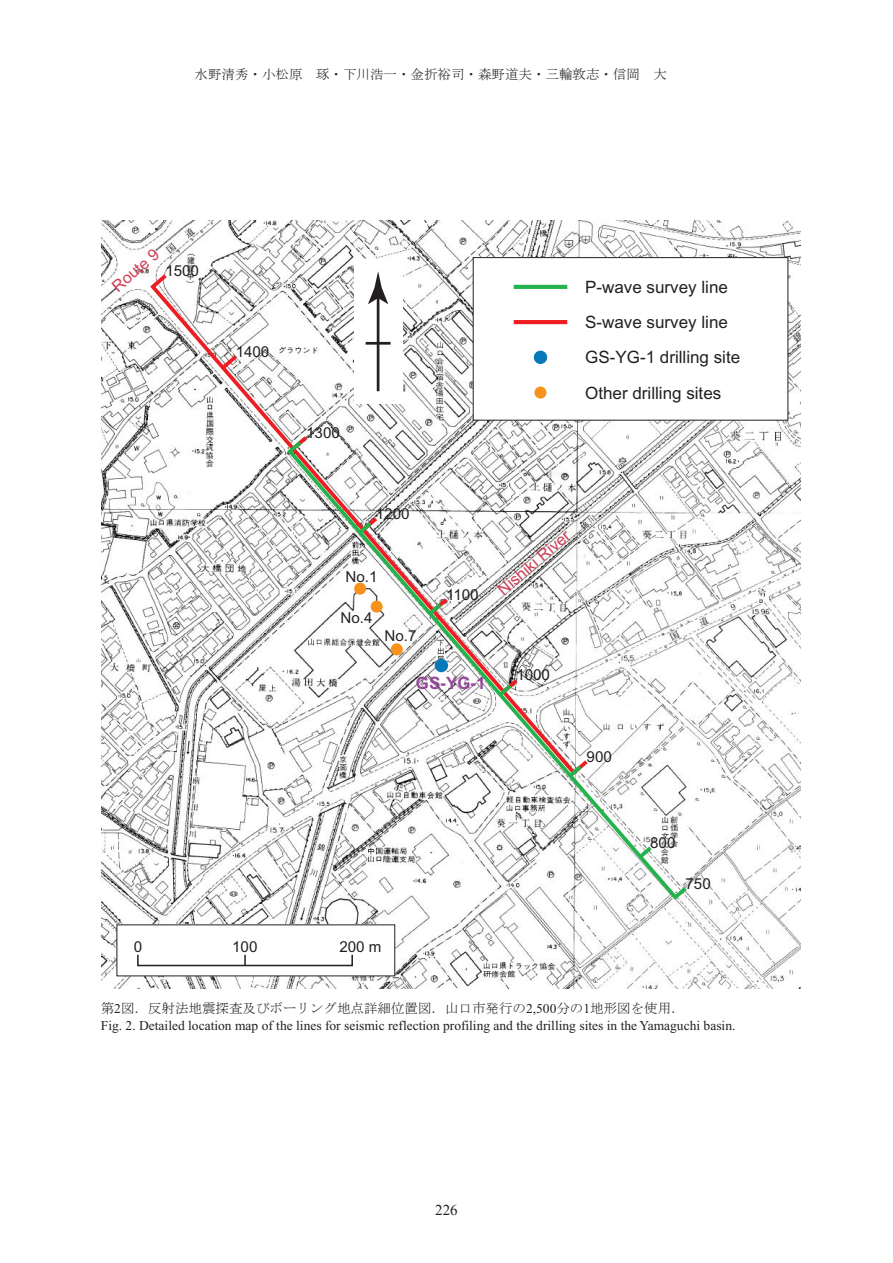
<style>
.page{position:relative;width:893px;height:1263px;background:#fff}
.page>*{position:absolute;margin:0;border:0;box-sizing:border-box;transform-origin:0 0}
.t1{font:16.95px/35.4px "Arial";color:#231f20}
.t2{font:700 16.95px "Arial";color:#944599}
.t3{font:16.2px "Arial";color:#cd3f55}
.t4{font:15.15px "Arial";color:#231f20}
.t5{font:15px "Times New Roman";color:#231f20}
.t6{font:13.5px "Times New Roman";color:#231f20}
.t7{font:13.5px "MS Mincho";color:#231f20}
.t8{font:13.5px "MS Mincho";color:#231f20}
.s1{font-family:"Times New Roman"}
</style>
<div class="page">
<img style="left:102px;top:220px;width:698px;height:768px">
<svg style="left:147px;top:270px;width:445px;height:508px"></svg>
<svg style="left:285px;top:437px;width:406px;height:465px"></svg>
<div style="left:435px;top:659px;width:13px;height:13px;background:#0779b8;border-radius:50%"></div>
<div style="left:371px;top:600px;width:12px;height:13px;background:#f7931d;border-radius:50%"></div>
<div style="left:354px;top:583px;width:12px;height:12px;background:#f7931d;border-radius:50%"></div>
<div style="left:391px;top:643px;width:12px;height:12px;background:#f7931d;border-radius:50%"></div>
<div style="left:473px;top:258px;width:315px;height:162px;background:#fff"></div>
<div style="left:473px;top:257px;width:315px;height:164px;border:1px solid #231f20"></div>
<div style="left:117px;top:925px;width:278px;height:51px;background:#fff"></div>
<svg style="left:244px;top:957px;width:2px;height:6px"></svg>
<div style="left:137px;top:954px;width:216px;height:12px;border:2px solid #231f20"></div>
<hr style="left:514px;top:285px;width:53px;height:4px;background:#23b24b">
<hr style="left:514px;top:320px;width:53px;height:4px;background:#ee1d23">
<div style="left:534px;top:351px;width:13px;height:13px;background:#0779b8;border-radius:50%"></div>
<div style="left:534px;top:386px;width:12px;height:13px;background:#f7931d;border-radius:50%"></div>
<div style="left:354px;top:259px;width:48px;height:144px;background:#fff"></div>
<hr style="left:377px;top:295px;width:2px;height:96px;background:#231f20">
<svg style="left:368px;top:271px;width:20px;height:33px"></svg>
<hr style="left:366px;top:342px;width:25px;height:3px;background:#231f20">
<p class="t8" style="left:195px;top:67px;width:474px">水野清秀・小松原　琢・下川浩一・金折裕司・森野道夫・三輪敦志・信岡　大</p>
<p class="t3" style="left:108px;top:282px;width:58px;rotate:-41deg">Route 9</p>
<p class="t4" style="left:165px;top:262px;width:35px">1500</p>
<p class="t4" style="left:236px;top:343px;width:35px">1400</p>
<p class="t4" style="left:306px;top:423px;width:35px">1300</p>
<p class="t1" style="left:585px;top:269px;width:157px">P-wave survey line<br>S-wave survey line<br>GS-YG-1 drilling site<br>Other drilling sites</p>
<p class="t4" style="left:376px;top:505px;width:35px">1200</p>
<p class="t4" style="left:346px;top:568px;width:33px">No.1</p>
<p class="t4" style="left:341px;top:609px;width:33px">No.4</p>
<p class="t4" style="left:385px;top:627px;width:33px">No.7</p>
<p class="t4" style="left:446px;top:586px;width:34px">1100</p>
<p class="t2" style="left:416px;top:673px;width:71px">GS-YG-1</p>
<p class="t3" style="left:494px;top:585px;width:91px;rotate:-41deg">Nishiki River</p>
<p class="t4" style="left:516px;top:666px;width:35px">1000</p>
<p class="t4" style="left:587px;top:748px;width:27px">900</p>
<p class="t4" style="left:134px;top:938px;width:10px">0</p>
<p class="t4" style="left:232px;top:938px;width:27px">100</p>
<p class="t4" style="left:339px;top:938px;width:44px">200 m</p>
<p class="t4" style="left:650px;top:834px;width:27px">800</p>
<p class="t4" style="left:685px;top:875px;width:27px">750</p>
<p class="t7" style="left:101px;top:1002px;width:585px">第<span class="s1">2</span>図．反射法地震探査及びボーリング地点詳細位置図．山口市発行の<span class="s1">2,500</span>分の<span class="s1">1</span>地形図を使用．</p>
<p class="t6" style="left:101px;top:1018px;width:636px">Fig. 2. Detailed location map of the lines for seismic reflection profiling and the drilling sites in the Yamaguchi basin.</p>
<p class="t5" style="left:435px;top:1200px;width:24px">226</p>
</div>
